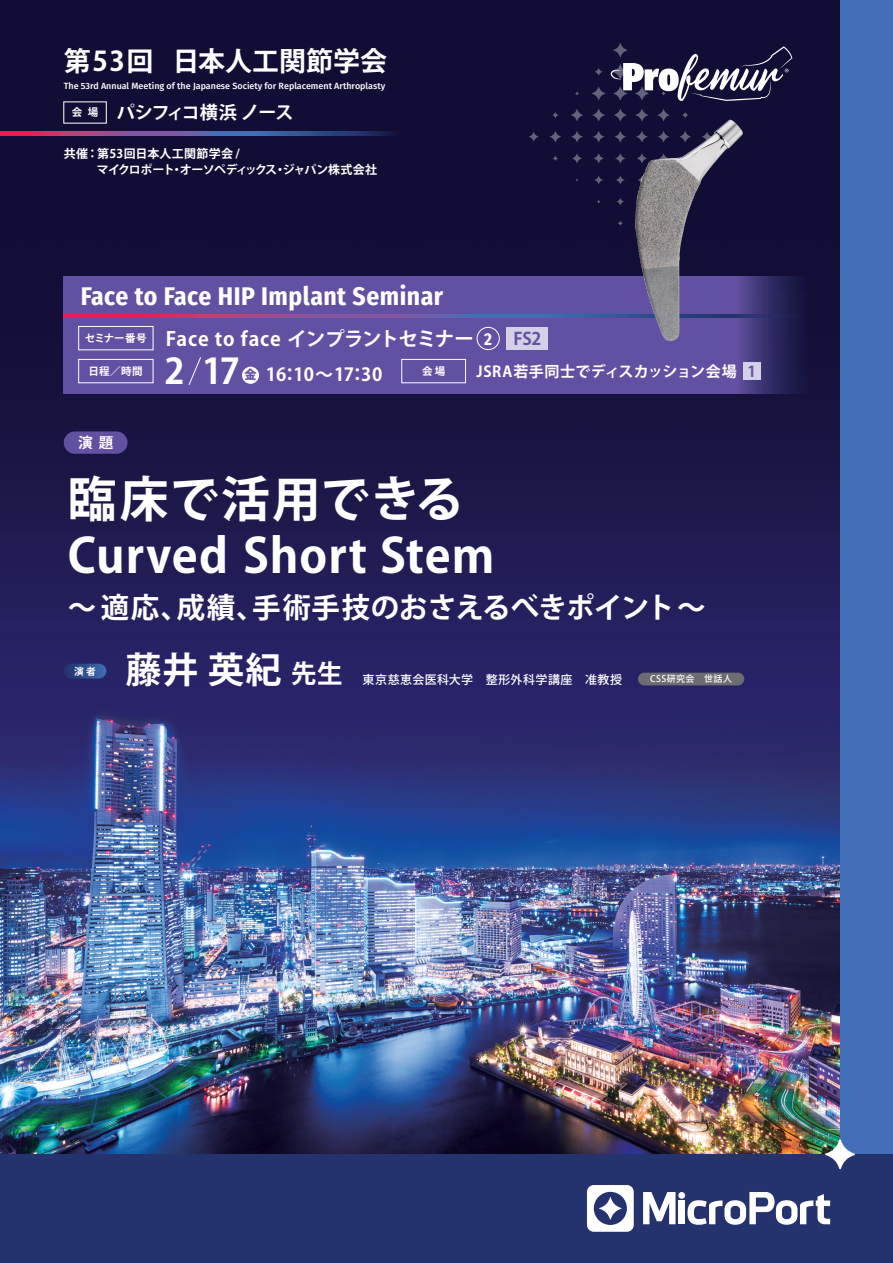
<style>
.page{position:relative;width:893px;height:1263px;background:#fff}
.page>*{position:absolute;margin:0;border:0;box-sizing:border-box;transform-origin:0 0}
.t1{font:700 48.75px "Koz Go Pr 6 N";letter-spacing:.03em;color:#fff}
.t2{font:700 47.25px "Koz Go Pr 6 N";letter-spacing:.02em;color:#fff}
.t3{font:700 35.1px "Koz Go Pro";color:#fff}
.t4{font:700 28.5px "Koz Go Pr 6 N";color:#fff}
.t5{font:700 27px "Koz Go Pro";color:#fff}
.t6{font:700 25.5px "Fira Sans Condensed";letter-spacing:.02em;color:#fff}
.t7{font:700 19.5px "Koz Go Pr 6 N";color:#fff}
.t8{font:700 18px "Koz Go Pr 6 N";letter-spacing:-.005em;color:#fff}
.t9{font:700 18px "Koz Go Pro";letter-spacing:-.045em;color:#fff}
.t10{font:700 15px "Koz Go Pr 6 N";letter-spacing:.035em;color:#fff}
.t11{font:700 15px "Koz Go Pr 6 N";color:#6251a2}
.t12{font:700 14.7px "Koz Go Pr 6 N";color:#fff}
.t13{font:700 12px/16.5px "Koz Go Pro";letter-spacing:-.015em;color:#fff}
.t14{font:500 12px "Koz Go Pr 6 N";letter-spacing:.04em;color:#fff}
.t15{font:700 10.5px "Koz Go Pro";color:#fff}
.t16{font:700 9.75px "Koz Go Pr 6 N";color:#fff}
.t17{font:500 9px "Fira Sans";color:#fff}
.t18{font:500 9px "Koz Go Pr 6 N";letter-spacing:.05em;color:#fff}
.s1{font-size:10.5px}
.s2{font-family:"Fira Sans";font-size:17.1px}
.s3{font-size:17.1px;color:#6251a2}
.s4{font-family:"Koz Go Pro";font-weight:800;font-size:12.15px;color:#6251a2}
.s5{font-weight:700;font-size:36px}
.s6{font-weight:700;font-size:25.5px}
</style>
<div class="page">
<img style="left:0;top:0;width:840px;height:1154px">
<div style="left:840px;top:0;width:53px;height:1263px;background:#416eb6"></div>
<div style="left:0;top:1154px;width:893px;height:109px;background:#24326d"></div>
<svg style="left:825px;top:1139px;width:30px;height:30px"></svg>
<svg style="left:64px;top:276px;width:744px;height:117px;background:#5d4d9c"></svg>
<svg style="left:64px;top:314px;width:744px;height:3px;background:#7f498a"></svg>
<div style="left:402px;top:359px;width:64px;height:24px;border:1px solid #fff"></div>
<div style="left:242px;top:367px;width:17px;height:17px;background:#fff;border-radius:50%"></div>
<svg style="left:188px;top:357px;width:13px;height:28px"></svg>
<div style="left:78px;top:359px;width:75px;height:24px;border:1px solid #fff"></div>
<div style="left:78px;top:326px;width:75px;height:24px;border:1px solid #fff"></div>
<div style="left:477px;top:327px;width:23px;height:23px;border:1px solid #fff;border-radius:50%"></div>
<div style="left:506px;top:327px;width:41px;height:23px;background:#d4d0e7"></div>
<div style="left:743px;top:363px;width:17px;height:17px;background:#d4d0e7"></div>
<svg style="left:595px;top:68px;width:8px;height:8px"></svg>
<svg style="left:575px;top:91px;width:4px;height:5px"></svg>
<svg style="left:592px;top:87px;width:13px;height:13px"></svg>
<svg style="left:552px;top:112px;width:6px;height:6px"></svg>
<svg style="left:571px;top:109px;width:12px;height:12px"></svg>
<svg style="left:592px;top:109px;width:13px;height:12px"></svg>
<svg style="left:614px;top:109px;width:13px;height:12px"></svg>
<svg style="left:636px;top:109px;width:12px;height:11px"></svg>
<svg style="left:657px;top:109px;width:13px;height:11px"></svg>
<svg style="left:682px;top:112px;width:6px;height:6px"></svg>
<svg style="left:529px;top:132px;width:10px;height:10px"></svg>
<svg style="left:550px;top:131px;width:11px;height:11px"></svg>
<svg style="left:571px;top:131px;width:12px;height:11px"></svg>
<svg style="left:593px;top:131px;width:11px;height:11px"></svg>
<svg style="left:615px;top:131px;width:11px;height:11px"></svg>
<svg style="left:553px;top:156px;width:5px;height:5px"></svg>
<svg style="left:572px;top:154px;width:10px;height:9px"></svg>
<svg style="left:594px;top:153px;width:10px;height:10px"></svg>
<svg style="left:615px;top:153px;width:10px;height:10px"></svg>
<svg style="left:594px;top:176px;width:9px;height:8px"></svg>
<svg style="left:616px;top:176px;width:9px;height:8px"></svg>
<svg style="left:597px;top:200px;width:4px;height:4px"></svg>
<svg style="left:617px;top:198px;width:7px;height:7px"></svg>
<svg style="left:618px;top:221px;width:5px;height:5px"></svg>
<svg style="left:0;top:131px;width:404px;height:4px;background:#6d4788"></svg>
<div style="left:64px;top:431px;width:64px;height:23px;background:#6251a2;border-radius:11px"></div>
<svg style="left:64px;top:664px;width:42px;height:14px"></svg>
<div style="left:638px;top:673px;width:106px;height:12px;background:#6c6d70;border-radius:6px"></div>
<svg style="left:587px;top:1185px;width:47px;height:47px"></svg>
<svg style="left:643px;top:1192px;width:32px;height:32px"></svg>
<div style="left:678px;top:1200px;width:7px;height:24px;background:#fff"></div>
<div style="left:678px;top:1192px;width:7px;height:7px;background:#fff;border-radius:50%"></div>
<svg style="left:687px;top:1192px;width:143px;height:33px"></svg>
<img style="left:635px;top:120px;width:108px;height:221px">
<svg style="left:611px;top:43px;width:181px;height:58px"></svg>
<h3 class="t5" style="left:64px;top:44px;width:325px">第53回 日本人工関節学会</h3>
<p class="t17" style="left:64px;top:78px;width:323px">The 53rd Annual Meeting of the Japanese Society for Replacement Arthroplasty</p>
<h3 class="t9" style="left:72px;top:101px;width:223px"><span class="s1">会場</span> パシフィコ横浜 ノース</h3>
<h3 class="t13" style="left:64px;top:146px;width:315px">共催：第53回日本人工関節学会 /<br>　　 マイクロポート・オーソペディックス・ジャパン株式会社</h3>
<h3 class="t6" style="left:81px;top:275px;width:364px">Face to Face HIP Implant Seminar</h3>
<h3 class="t7" style="left:85px;top:328px;width:458px"><sup>セミナー番号</sup> Face to face インプラントセミナー <span class="s2">2</span> <span class="s3">FS2</span></h3>
<p class="t15" style="left:89px;top:364px;width:56px">日程／時間</p>
<h3 class="t3" style="left:165px;top:349px;width:77px">2 17</h3>
<h3 class="t8" style="left:245px;top:365px;width:139px"><span class="s4">金</span> 16：10～17：30</h3>
<p class="t15" style="left:422px;top:364px;width:25px">会場</p>
<h3 class="t10" style="left:476px;top:363px;width:262px">JSRA若手同士でディスカッション会場</h3>
<h3 class="t11" style="left:747px;top:363px;width:10px">1</h3>
<h3 class="t12" style="left:78px;top:434px;width:37px">演 題</h3>
<h1 class="t1" style="left:68px;top:472px;width:398px">臨床で活用できる</h1>
<h2 class="t2" style="left:68px;top:529px;width:428px">Curved Short Stem</h2>
<h3 class="t4" style="left:68px;top:591px;width:639px">～適応、成績、手術手技のおさえるべきポイント～</h3>
<p class="t16" style="left:74px;top:666px;width:23px">演 者</p>
<h3 class="t14" style="left:125px;top:672px;width:498px"><span class="s5">藤井 英紀</span><span class="s6">先生</span> 東京慈恵会医科大学　整形外科学講座　准教授</h3>
<p class="t18" style="left:650px;top:674px;width:83px">CSS研究会　世話人</p>
</div>
